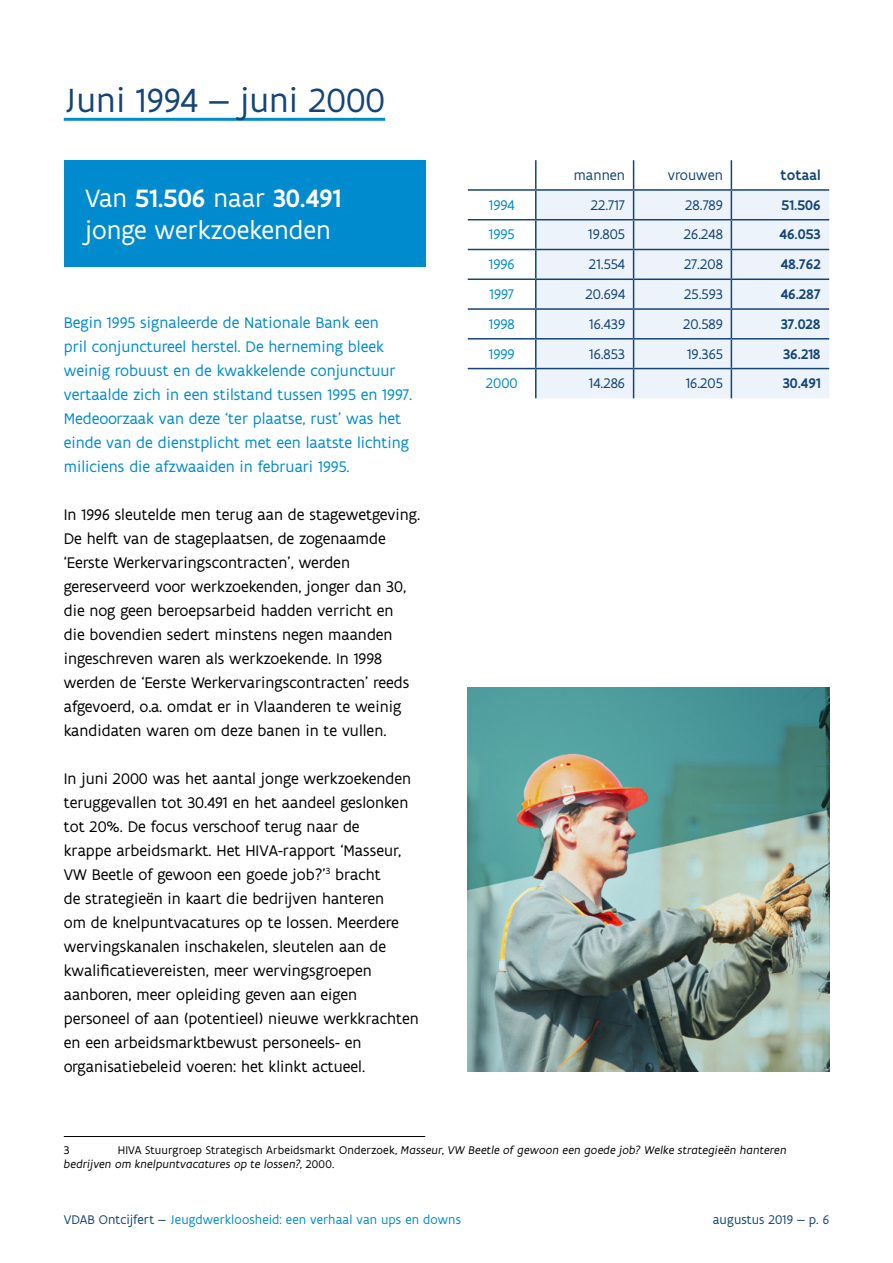
<style>
.page{position:relative;width:893px;height:1263px;background:#fff}
.page>*{position:absolute;margin:0;border:0;box-sizing:border-box;transform-origin:0 0}
.t1{font:36px "Flanders Art Sans";color:#144478}
.t2{font:27px/32.4px "Flanders Art Sans";color:#fff}
.t3{font:16.5px/24px "Flanders Art Sans";color:#000}
.t4{font:16.5px/24px "Flanders Art Sans";color:#008bce}
.t5{font:15px "Flanders Art Sans";color:#144478}
.t6{font:500 15px "Flanders Art Sans";color:#144478}
.t7{font:15px "Flanders Art Sans";color:#008bce}
.t8{font:13.5px "Flanders Art Sans";letter-spacing:.005em;color:#008bce}
.t9{font:13.5px "Flanders Art Sans";letter-spacing:.005em;color:#144478}
.t10{font:italic 12px/14.4px "Flanders Art Sans";letter-spacing:.01em;color:#000}
.t11{font:12px "Flanders Art Sans";color:#000}
.s1{font-weight:500}
.s2{font-style:normal}
.s3{color:#144478}
</style>
<div class="page">
<hr style="left:64px;top:118px;width:321px;height:3px;background:#008bce">
<hr style="left:64px;top:1136px;width:361px;height:1px;background:#000">
<svg style="left:468px;top:160px;width:265px;height:210px"></svg>
<div style="left:536px;top:191px;width:293px;height:207px;background:#edf3fb"></div>
<hr style="left:468px;top:189px;width:68px;height:2px;background:#144478">
<hr style="left:536px;top:189px;width:98px;height:2px;background:#144478">
<hr style="left:634px;top:189px;width:97px;height:2px;background:#144478">
<hr style="left:731px;top:189px;width:98px;height:2px;background:#144478">
<hr style="left:468px;top:219px;width:68px;height:1px;background:#144478">
<hr style="left:536px;top:219px;width:98px;height:1px;background:#144478">
<hr style="left:634px;top:219px;width:97px;height:1px;background:#144478">
<hr style="left:731px;top:219px;width:98px;height:1px;background:#144478">
<hr style="left:468px;top:249px;width:68px;height:1px;background:#144478">
<hr style="left:536px;top:249px;width:98px;height:1px;background:#144478">
<hr style="left:634px;top:249px;width:97px;height:1px;background:#144478">
<hr style="left:731px;top:249px;width:98px;height:1px;background:#144478">
<hr style="left:468px;top:278px;width:68px;height:2px;background:#144478">
<hr style="left:536px;top:278px;width:98px;height:2px;background:#144478">
<hr style="left:634px;top:278px;width:97px;height:2px;background:#144478">
<hr style="left:731px;top:278px;width:98px;height:2px;background:#144478">
<hr style="left:468px;top:308px;width:68px;height:2px;background:#144478">
<hr style="left:536px;top:308px;width:98px;height:2px;background:#144478">
<hr style="left:634px;top:308px;width:97px;height:2px;background:#144478">
<hr style="left:731px;top:308px;width:98px;height:2px;background:#144478">
<hr style="left:468px;top:338px;width:68px;height:2px;background:#144478">
<hr style="left:536px;top:338px;width:98px;height:2px;background:#144478">
<hr style="left:634px;top:338px;width:97px;height:2px;background:#144478">
<hr style="left:731px;top:338px;width:98px;height:2px;background:#144478">
<hr style="left:468px;top:368px;width:68px;height:1px;background:#144478">
<hr style="left:536px;top:368px;width:98px;height:1px;background:#144478">
<svg style="left:535px;top:160px;width:1px;height:238px"></svg>
<hr style="left:634px;top:368px;width:97px;height:1px;background:#144478">
<svg style="left:633px;top:160px;width:1px;height:238px"></svg>
<hr style="left:731px;top:368px;width:98px;height:1px;background:#144478">
<svg style="left:731px;top:160px;width:1px;height:238px"></svg>
<div style="left:64px;top:160px;width:361px;height:106px;background:#008bce"></div>
<img style="left:468px;top:688px;width:361px;height:384px">
<h1 class="t1" style="left:64px;top:78px;width:323px">Juni 1994 — juni 2000</h1>
<h2 class="t2" style="left:85px;top:182px;width:258px">Van <span class="s1">51.506</span> naar <span class="s1">30.491 </span>jonge werkzoekenden</h2>
<p class="t4" style="left:64px;top:311px;width:350px">Begin 1995 signaleerde de Nationale Bank een<br>pril conjunctureel herstel. De herneming bleek weinig robuust en de kwakkelende conjunctuur vertaalde zich in een stilstand tussen 1995 en 1997.<br>Medeoorzaak van deze ‘ter plaatse, rust’ was het einde van de dienstplicht met een laatste lichting miliciens die afzwaaiden in februari 1995.</p>
<p class="t3" style="left:64px;top:503px;width:358px">In 1996 sleutelde men terug aan de stagewetgeving.<br>De helft van de stageplaatsen, de zogenaamde ‘Eerste Werkervaringscontracten’, werden gereserveerd voor werkzoekenden, jonger dan 30, die nog geen beroepsarbeid hadden verricht en<br>die bovendien sedert minstens negen maanden ingeschreven waren als werkzoekende. In 1998 werden de ‘Eerste Werkervaringscontracten’ reeds afgevoerd, o.a. omdat er in Vlaanderen te weinig kandidaten waren om deze banen in te vullen.</p>
<p class="t3" style="left:64px;top:767px;width:357px">In juni 2000 was het aantal jonge werkzoekenden teruggevallen tot 30.491 en het aandeel geslonken tot 20%. De focus verschoof terug naar de<br>krappe arbeidsmarkt. Het HIVA-rapport ‘Masseur, VW Beetle of gewoon een goede job?’<sup>3</sup> bracht<br>de strategieën in kaart die bedrijven hanteren<br>om de knelpuntvacatures op te lossen. Meerdere wervingskanalen inschakelen, sleutelen aan de kwalificatievereisten, meer wervingsgroepen aanboren, meer opleiding geven aan eigen personeel of aan (potentieel) nieuwe werkkrachten en een arbeidsmarktbewust personeels- en organisatiebeleid voeren: het klinkt actueel.</p>
<p class="t5" style="left:574px;top:166px;width:53px">mannen</p>
<p class="t5" style="left:668px;top:166px;width:57px">vrouwen</p>
<p class="t6" style="left:780px;top:166px;width:42px">totaal</p>
<p class="t7" style="left:489px;top:196px;width:27px">1994</p>
<p class="t5" style="left:591px;top:196px;width:36px">22.717</p>
<p class="t5" style="left:685px;top:196px;width:39px">28.789</p>
<p class="t6" style="left:782px;top:195px;width:41px">51.506</p>
<p class="t7" style="left:489px;top:225px;width:27px">1995</p>
<p class="t5" style="left:588px;top:225px;width:38px">19.805</p>
<p class="t5" style="left:684px;top:225px;width:41px">26.248</p>
<p class="t6" style="left:779px;top:225px;width:43px">46.053</p>
<p class="t7" style="left:489px;top:255px;width:27px">1996</p>
<p class="t5" style="left:589px;top:255px;width:38px">21.554</p>
<p class="t5" style="left:684px;top:255px;width:40px">27.208</p>
<p class="t6" style="left:781px;top:255px;width:42px">48.762</p>
<p class="t7" style="left:490px;top:285px;width:26px">1997</p>
<p class="t5" style="left:585px;top:285px;width:41px">20.694</p>
<p class="t5" style="left:684px;top:285px;width:40px">25.593</p>
<p class="t6" style="left:781px;top:285px;width:42px">46.287</p>
<p class="t7" style="left:489px;top:315px;width:27px">1998</p>
<p class="t5" style="left:589px;top:315px;width:37px">16.439</p>
<p class="t5" style="left:683px;top:315px;width:41px">20.589</p>
<p class="t6" style="left:781px;top:314px;width:41px">37.028</p>
<p class="t7" style="left:489px;top:344px;width:27px">1999</p>
<p class="t5" style="left:589px;top:344px;width:37px">16.853</p>
<p class="t5" style="left:687px;top:344px;width:37px">19.365</p>
<p class="t6" style="left:783px;top:344px;width:39px">36.218</p>
<p class="t7" style="left:486px;top:374px;width:33px">2000</p>
<p class="t5" style="left:589px;top:374px;width:38px">14.286</p>
<p class="t5" style="left:686px;top:374px;width:39px">16.205</p>
<p class="t6" style="left:783px;top:374px;width:39px">30.491</p>
<p class="t10" style="left:64px;top:1142px;width:724px;text-indent:54px"><span class="s2">HIVA Stuurgroep Strategisch Arbeidsmarkt Onderzoek,</span> Masseur, VW Beetle of gewoon een goede job? Welke strategieën hanteren bedrijven om knelpuntvacatures op te lossen?, <span class="s2">2000.</span></p>
<p class="t11" style="left:64px;top:1142px;width:7px">3</p>
<p class="t8" style="left:64px;top:1211px;width:399px"><span class="s3">VDAB Ontcijfert —</span> Jeugdwerkloosheid: een verhaal van ups en downs</p>
<p class="t9" style="left:713px;top:1211px;width:118px">augustus 2019 — p. 6</p>
</div>
